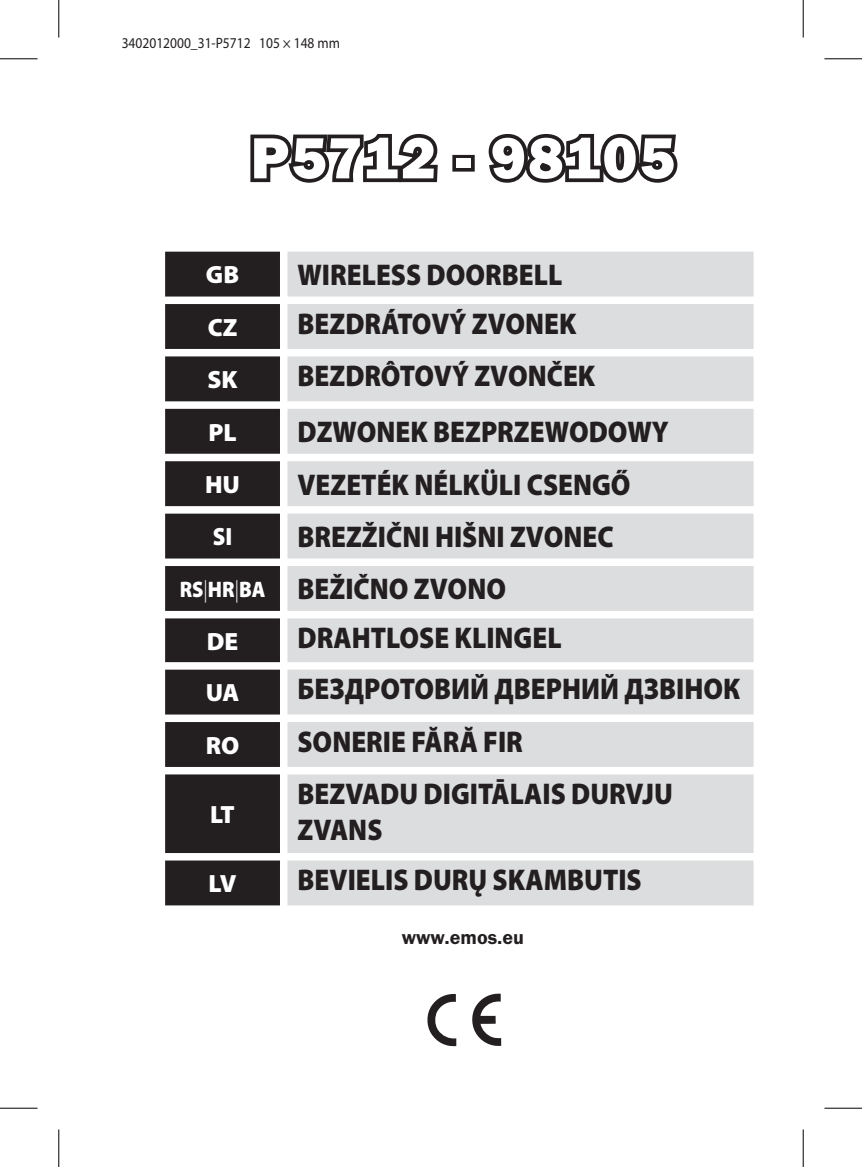
<style>
.page{position:relative;width:862px;height:1167px;background:#fff}
.page>*{position:absolute;margin:0;border:0;box-sizing:border-box;transform-origin:0 0}
.t1{font:60px "Franklin Got Itc TEE Heav";letter-spacing:.035em;color:#fff}
.t2{font:900 30px/52.2px "Myriad Pro";color:#231f20;scale:.9 1}
.t3{font:900 25px "Myriad Pro";color:#fff}
.t4{font:900 25px "Myriad Pro";color:#fff;scale:.9 1}
.t5{font:600 20px "Franklin Got Itc TEE";color:#231f20}
.t6{font:15px "Myriad Pro";color:#231f20;scale:.9 1}
.s1{font-size:22.5px;color:#fff}
.s2{font-weight:300;font-size:22.5px;color:#fff}
</style>
<div class="page">
<svg style="left:472px;top:993px;width:29px;height:53px"></svg>
<svg style="left:427px;top:994px;width:29px;height:52px"></svg>
<svg style="left:250px;top:134px;width:188px;height:49px"></svg>
<div style="left:452px;top:155px;width:23px;height:17px;border:8px solid #231f20"></div>
<svg style="left:488px;top:134px;width:190px;height:49px"></svg>
<svg style="left:165px;top:252px;width:115px;height:97px;background:#343031"></svg>
<svg style="left:287px;top:252px;width:466px;height:653px;background:#e0e1e3"></svg>
<svg style="left:165px;top:356px;width:115px;height:549px;background:#3f3b3c"></svg>
<hr style="left:0;top:58px;width:38px;height:1px;background:#000">
<hr style="left:824px;top:58px;width:38px;height:1px;background:#000">
<hr style="left:0;top:1107px;width:38px;height:1px;background:#000">
<hr style="left:824px;top:1107px;width:38px;height:1px;background:#000">
<hr style="left:58px;top:0;width:1px;height:37px;background:#000">
<hr style="left:58px;top:1129px;width:1px;height:37px;background:#000">
<hr style="left:802px;top:0;width:1px;height:37px;background:#000">
<hr style="left:802px;top:1129px;width:1px;height:37px;background:#000">
<p class="t6" style="left:122px;top:34px;width:244px">3402012000_31-P5712 105 × 148 mm</p>
<h1 class="t1" style="left:251px;top:123px;width:426px">P5712 - 98105</h1>
<p class="t3" style="left:206px;top:258px;width:35px">GB</p>
<p class="t2" style="left:297px;top:247px;width:296px">WIRELESS DOORBELL</p>
<p class="t3" style="left:208px;top:311px;width:31px">CZ</p>
<p class="t2" style="left:297px;top:296px;width:311px">BEZDRÁTOVÝ ZVONEK</p>
<p class="t3" style="left:207px;top:363px;width:32px">SK</p>
<p class="t2" style="left:297px;top:348px;width:332px">BEZDRÔTOVÝ ZVONČEK</p>
<p class="t3" style="left:208px;top:415px;width:30px">PL</p>
<p class="t2" style="left:297px;top:405px;width:414px">DZWONEK BEZPRZEWODOWY</p>
<p class="t3" style="left:205px;top:468px;width:37px">HU</p>
<p class="t2" style="left:297px;top:457px;width:372px">VEZETÉK NÉLKÜLI CSENGŐ</p>
<p class="t4" style="left:213px;top:520px;width:23px">SI</p>
<p class="t2" style="left:180px;top:509px;width:483px;text-indent:118px">BREZŽIČNI HIŠNI ZVONEC<br><span class="s1">RS</span><span class="s2">|</span><span class="s1">HR</span><span class="s2">|</span><span class="s1">BA</span> BEŽIČNO ZVONO</p>
<p class="t3" style="left:207px;top:624px;width:33px">DE</p>
<p class="t2" style="left:297px;top:610px;width:295px">DRAHTLOSE KLINGEL</p>
<p class="t3" style="left:206px;top:676px;width:35px">UA</p>
<p class="t2" style="left:297px;top:661px;width:493px">БЕЗДРОТОВИЙ ДВЕРНИЙ ДЗВІНОК</p>
<p class="t3" style="left:206px;top:728px;width:35px">RO</p>
<p class="t2" style="left:297px;top:714px;width:252px">SONERIE FĂRĂ FIR</p>
<p class="t3" style="left:210px;top:798px;width:26px">LT</p>
<p class="t2" style="left:297px;top:774px;width:418px;line-height:36px">BEZVADU DIGITĀLAIS DURVJU<br>ZVANS</p>
<p class="t3" style="left:208px;top:867px;width:30px">LV</p>
<p class="t2" style="left:297px;top:852px;width:384px">BEVIELIS DURŲ SKAMBUTIS</p>
<p class="t5" style="left:402px;top:926px;width:124px">www.emos.eu</p>
</div>
